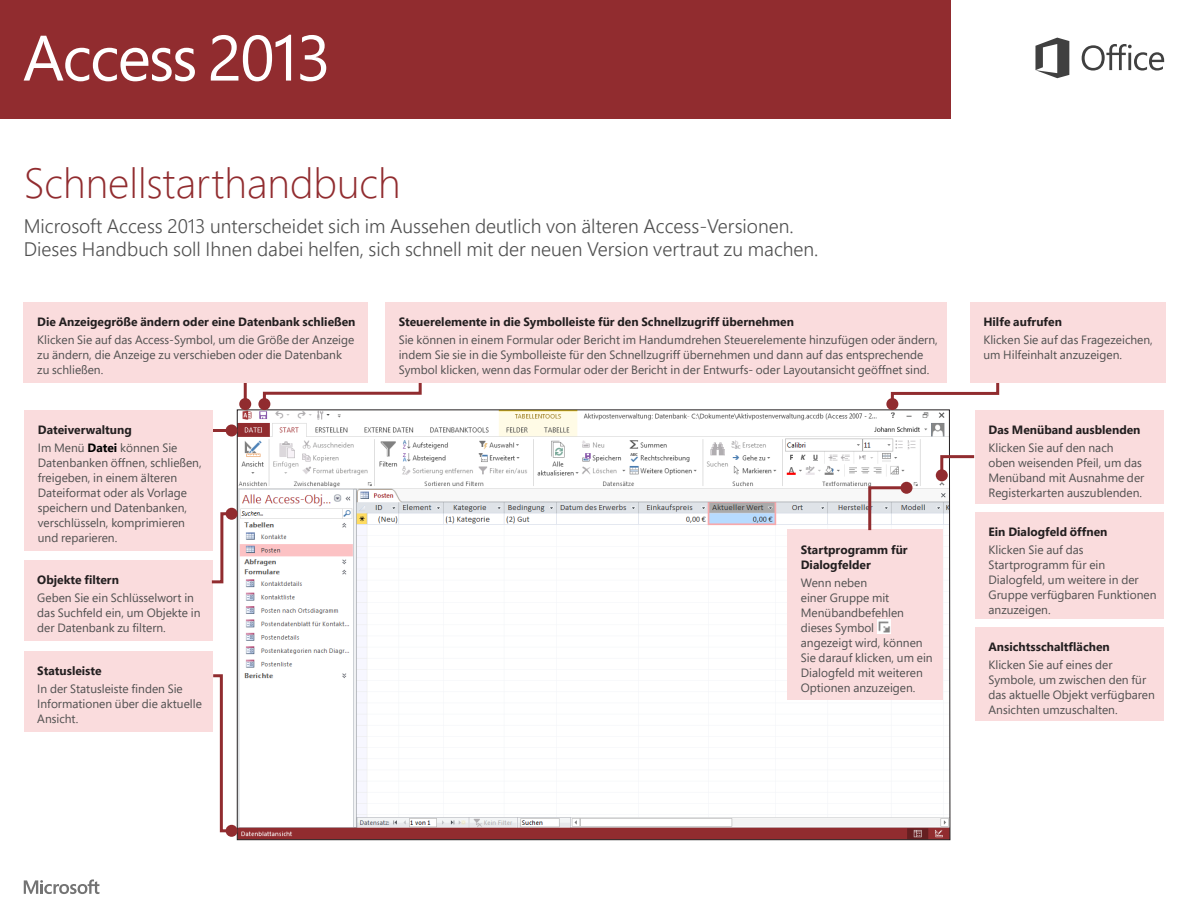
<style>
.page{position:relative;width:1188px;height:918px;background:#fff}
.page>*{position:absolute;margin:0;border:0;box-sizing:border-box;transform-origin:0 0}
.t1{font:300 42px "Segoe Pro";color:#912c2f}
.t2{font:300 19.5px "Segoe Pro";color:#505050}
.t3{font:12px/15px "Segoe Pro";color:#505050}
.t4{font:700 12px/15px "Segoe Pro";color:#231f20}
.s1{font-weight:700;color:#000}
</style>
<div class="page">
<svg style="left:237px;top:409px;width:713px;height:431px"></svg>
<div style="left:24px;top:302px;width:344px;height:81px;background:#fadcdd"></div>
<div style="left:385px;top:302px;width:561px;height:81px;background:#fadcdd"></div>
<div style="left:24px;top:410px;width:189px;height:140px;background:#fadcdd"></div>
<div style="left:24px;top:651px;width:189px;height:81px;background:#fadcdd"></div>
<div style="left:970px;top:302px;width:195px;height:81px;background:#fadcdd"></div>
<div style="left:24px;top:560px;width:189px;height:81px;background:#fadcdd"></div>
<div style="left:975px;top:627px;width:189px;height:94px;background:#fadcdd"></div>
<div style="left:975px;top:512px;width:189px;height:107px;background:#fadcdd"></div>
<div style="left:975px;top:410px;width:189px;height:94px;background:#fadcdd"></div>
<hr style="left:244px;top:383px;width:3px;height:21px;background:#912c2f">
<div style="left:239px;top:398px;width:12px;height:12px;background:#912c2f;border-radius:50%"></div>
<svg style="left:261px;top:383px;width:161px;height:24px"></svg>
<div style="left:258px;top:398px;width:12px;height:12px;background:#912c2f;border-radius:50%"></div>
<svg style="left:889px;top:380px;width:111px;height:27px"></svg>
<div style="left:886px;top:398px;width:12px;height:12px;background:#912c2f;border-radius:50%"></div>
<svg style="left:1082px;top:44px;width:82px;height:27px"></svg>
<svg style="left:1035px;top:38px;width:34px;height:40px"></svg>
<div style="left:0;top:0;width:950px;height:119px;background:#912c2f"></div>
<svg style="left:24px;top:879px;width:75px;height:15px"></svg>
<svg style="left:24px;top:36px;width:171px;height:45px"></svg>
<svg style="left:211px;top:35px;width:80px;height:46px"></svg>
<svg style="left:300px;top:35px;width:26px;height:46px"></svg>
<svg style="left:939px;top:454px;width:36px;height:24px"></svg>
<div style="left:936px;top:469px;width:12px;height:12px;background:#912c2f;border-radius:50%"></div>
<hr style="left:213px;top:429px;width:19px;height:3px;background:#912c2f">
<div style="left:226px;top:424px;width:12px;height:12px;background:#912c2f;border-radius:50%"></div>
<svg style="left:209px;top:511px;width:21px;height:73px"></svg>
<div style="left:226px;top:508px;width:12px;height:12px;background:#912c2f;border-radius:50%"></div>
<svg style="left:213px;top:674px;width:22px;height:160px"></svg>
<div style="left:226px;top:825px;width:12px;height:12px;background:#912c2f;border-radius:50%"></div>
<div style="left:787px;top:530px;width:156px;height:170px;background:#fadcdd"></div>
<img style="left:877px;top:620px;width:14px;height:13px">
<svg style="left:867px;top:485px;width:43px;height:46px"></svg>
<div style="left:901px;top:482px;width:12px;height:12px;background:#912c2f;border-radius:50%"></div>
<p class="t1" style="left:24px;top:154px;width:378px">Schnellstarthandbuch</p>
<p class="t2" style="left:24px;top:213px;width:772px">Microsoft Access 2013 unterscheidet sich im Aussehen deutlich von älteren Access-Versionen.</p>
<p class="t2" style="left:24px;top:236px;width:796px">Dieses Handbuch soll Ihnen dabei helfen, sich schnell mit der neuen Version vertraut zu machen.</p>
<p class="t4" style="left:37px;top:314px;width:320px">Die Anzeigegröße ändern oder eine Datenbank schließen</p>
<p class="t3" style="left:37px;top:332px;width:319px">Klicken Sie auf das Access-Symbol, um die Größe der Anzeige zu ändern, die Anzeige zu verschieben oder die Datenbank zu schließen.</p>
<p class="t4" style="left:38px;top:422px;width:96px">Dateiverwaltung</p>
<p class="t3" style="left:38px;top:440px;width:165px">Im Menü <span class="s1">Datei</span> können Sie<br>Datenbanken öffnen, schließen, freigeben, in einem älteren<br>Dateiformat oder als Vorlage speichern und Datenbanken, verschlüsseln, komprimieren und reparieren.</p>
<p class="t4" style="left:37px;top:572px;width:83px">Objekte filtern</p>
<p class="t3" style="left:37px;top:590px;width:165px">Geben Sie ein Schlüsselwort in das Suchfeld ein, um Objekte in der Datenbank zu filtern.</p>
<p class="t4" style="left:37px;top:663px;width:66px">Statusleiste</p>
<p class="t3" style="left:37px;top:681px;width:166px">In der Statusleiste finden Sie<br>Informationen über die aktuelle<br>Ansicht.</p>
<p class="t4" style="left:399px;top:314px;width:397px">Steuerelemente in die Symbolleiste für den Schnellzugriff übernehmen</p>
<p class="t3" style="left:399px;top:332px;width:541px">Sie können in einem Formular oder Bericht im Handumdrehen Steuerelemente hinzufügen oder ändern, indem Sie sie in die Symbolleiste für den Schnellzugriff übernehmen und dann auf das entsprechende<br>Symbol klicken, wenn das Formular oder der Bericht in der Entwurfs- oder Layoutansicht geöffnet sind.</p>
<p class="t4" style="left:801px;top:542px;width:108px">Startprogramm für<br>Dialogfelder</p>
<p class="t3" style="left:801px;top:575px;width:133px">Wenn neben<br>einer Gruppe mit<br>Menübandbefehlen dieses Symbol<br>angezeigt wird, können<br>Sie darauf klicken, um ein<br>Dialogfeld mit weiteren<br>Optionen anzuzeigen.</p>
<p class="t4" style="left:983px;top:314px;width:80px">Hilfe aufrufen</p>
<p class="t3" style="left:983px;top:332px;width:171px">Klicken Sie auf das Fragezeichen, um Hilfeinhalt anzuzeigen.</p>
<p class="t4" style="left:988px;top:422px;width:154px">Das Menüband ausblenden</p>
<p class="t3" style="left:988px;top:440px;width:157px">Klicken Sie auf den nach<br>oben weisenden Pfeil, um das<br>Menüband mit Ausnahme der<br>Registerkarten auszublenden.</p>
<p class="t4" style="left:988px;top:524px;width:121px">Ein Dialogfeld öffnen</p>
<p class="t3" style="left:988px;top:542px;width:170px">Klicken Sie auf das<br>Startprogramm für ein<br>Dialogfeld, um weitere in der<br>Gruppe verfügbaren Funktionen anzuzeigen.</p>
<p class="t4" style="left:988px;top:639px;width:123px">Ansichtsschaltflächen</p>
<p class="t3" style="left:988px;top:657px;width:168px">Klicken Sie auf eines der<br>Symbole, um zwischen den für das aktuelle Objekt verfügbaren<br>Ansichten umzuschalten.</p>
</div>
